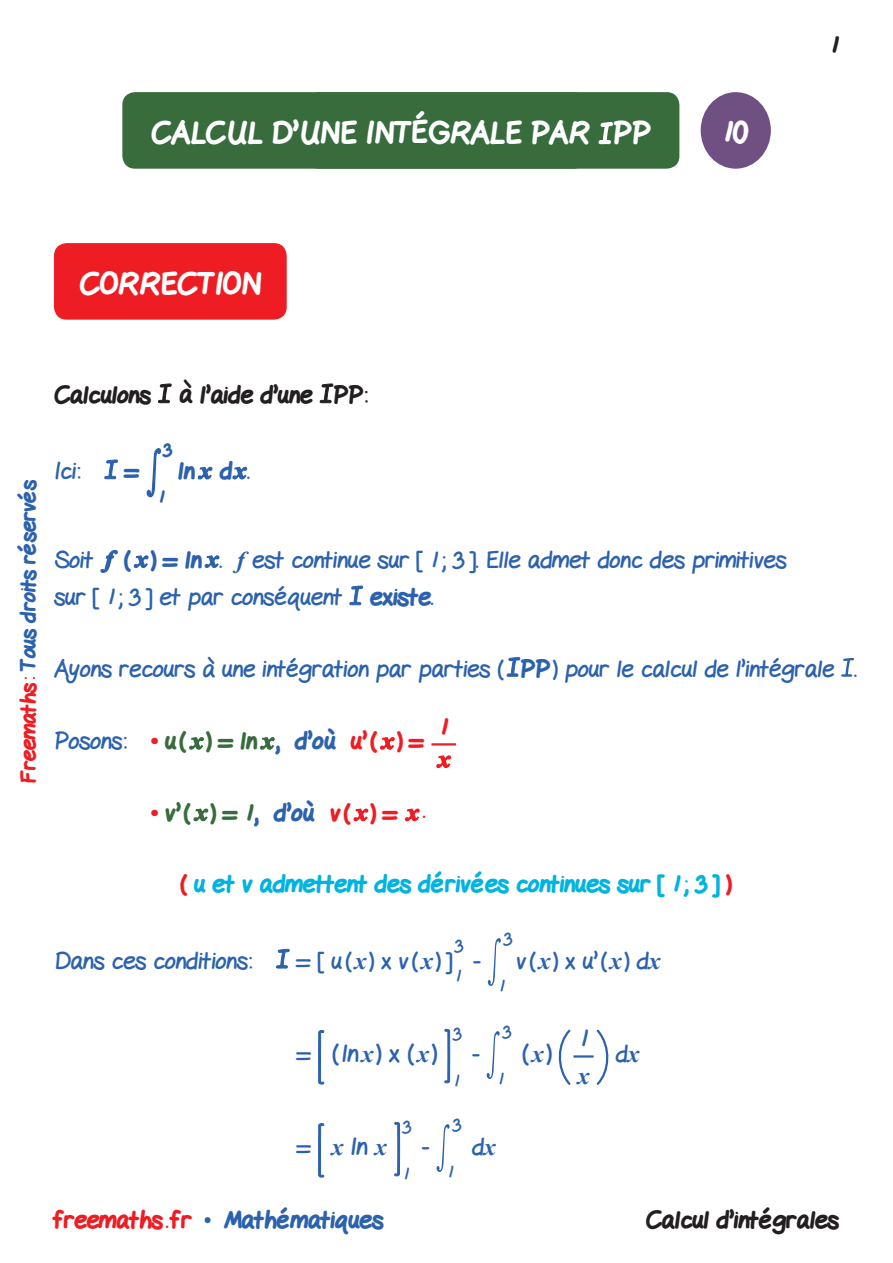
<style>
.page{position:relative;width:893px;height:1263px;background:#fff}
.page>*{position:absolute;margin:0;border:0;box-sizing:border-box;transform-origin:0 0}
.t1{font:800 30px "Gel Pen";color:#fff}
.Texte-Ennonce{font:25.5px "Gel Pen";color:#2c62ad}
.Texte{font:25.5px "Gel Pen";color:#2c62ad}
.Texte-corr{font:24px/37.5px "Gel Pen";color:#2c62ad}
.Texte-Ennonce-2{font:800 24px "Gel Pen";color:#231f20}
.Texte-corr-2{font:800 24px "Gel Pen";color:#00b3e0}
.Texte-corr-3{font:800 24px "Gel Pen";color:#2c62ad}
.Texte-corr-4{font:800 24px "Gel Pen";color:#386c3d}
.Texte-Ennonce-3{font:24px "Gel Pen";color:#2c62ad}
.Texte-Ennonce-4{font:italic 700 24px "Times New Roman";color:#2c62ad}
.Texte-2{font:800 24px "Gel Pen";color:#ee1d23}
.Texte-3{font:italic 700 24px "Times New Roman";color:#2c62ad}
.t2{font:800 21px "Gel Pen";letter-spacing:-.01em;color:#2c62ad}
.t3{font:18px "Gel Pen";color:#2c62ad}
.t4{font:800 18px "Gel Pen";color:#2c62ad}
.s1{color:#ee1d23}
.s2{font-weight:400}
.s3{font-weight:800}
.s4{font-family:"Times New Roman";font-weight:700;font-style:italic}
.s5{font-family:"Times New Roman";font-weight:700;color:#ee1d23}
.s6{font-weight:800;color:#386c3d}
.s7{font-weight:800;color:#ee1d23}
.s8{color:#2c62ad}
.s9{font-size:24px}
.s10{font-family:"Times New Roman";font-weight:700;font-style:italic;font-size:24px}
.s11{font-family:"Gel Pen";font-weight:400;font-style:normal}
.s12{font-family:"Gel Pen";font-weight:400;font-style:normal;font-size:25.5px}
.s13{font-family:"Times New Roman";font-weight:400}
</style>
<div class="page">
<div style="left:54px;top:243px;width:233px;height:77px;background:#ee1d23;border-radius:13px"></div>
<div style="left:701px;top:92px;width:70px;height:77px;background:#704f83;border-radius:50%"></div>
<div style="left:122px;top:92px;width:557px;height:77px;background:#386c3d;border-radius:13px"></div>
<svg style="left:598px;top:122px;width:15px;height:23px"></svg>
<svg style="left:158px;top:383px;width:14px;height:21px"></svg>
<svg style="left:319px;top:383px;width:15px;height:21px"></svg>
<svg style="left:104px;top:459px;width:14px;height:21px"></svg>
<svg style="left:146px;top:448px;width:15px;height:50px"></svg>
<svg style="left:197px;top:466px;width:16px;height:14px"></svg>
<svg style="left:232px;top:466px;width:16px;height:14px"></svg>
<svg style="left:100px;top:550px;width:18px;height:23px"></svg>
<svg style="left:133px;top:555px;width:16px;height:13px"></svg>
<svg style="left:204px;top:555px;width:16px;height:13px"></svg>
<svg style="left:349px;top:585px;width:15px;height:21px"></svg>
<svg style="left:506px;top:657px;width:15px;height:20px"></svg>
<svg style="left:841px;top:658px;width:13px;height:19px"></svg>
<svg style="left:189px;top:737px;width:15px;height:13px"></svg>
<svg style="left:260px;top:737px;width:15px;height:13px"></svg>
<svg style="left:380px;top:737px;width:15px;height:13px"></svg>
<hr style="left:431px;top:743px;width:25px;height:2px;background:#ee1d23">
<svg style="left:436px;top:755px;width:16px;height:14px"></svg>
<svg style="left:193px;top:808px;width:16px;height:14px"></svg>
<svg style="left:353px;top:808px;width:16px;height:14px"></svg>
<svg style="left:405px;top:808px;width:15px;height:14px"></svg>
<svg style="left:276px;top:948px;width:14px;height:21px"></svg>
<svg style="left:488px;top:938px;width:13px;height:48px"></svg>
<svg style="left:318px;top:1030px;width:7px;height:55px"></svg>
<svg style="left:444px;top:1028px;width:6px;height:56px"></svg>
<svg style="left:486px;top:1031px;width:14px;height:48px"></svg>
<svg style="left:558px;top:1029px;width:13px;height:56px"></svg>
<hr style="left:573px;top:1055px;width:21px;height:2px;background:#2c62ad">
<svg style="left:596px;top:1029px;width:13px;height:56px"></svg>
<svg style="left:318px;top:1123px;width:7px;height:55px"></svg>
<svg style="left:394px;top:1121px;width:6px;height:56px"></svg>
<svg style="left:436px;top:1124px;width:14px;height:48px"></svg>
<p class="t1" style="left:151px;top:109px;width:501px">CALCUL D’UNE INTÉGRALE PAR PP</p>
<p class="t1" style="left:722px;top:109px;width:28px">10</p>
<p class="t1" style="left:406px;top:109px;width:83px">TIT E</p>
<p class="Texte-Ennonce-2" style="left:830px;top:26px;width:10px">1</p>
<p class="t1" style="left:80px;top:260px;width:183px">CORRECTION</p>
<p class="t2" style="left:12px;top:783px;width:305px;rotate:-90deg"><span class="s1">Freemaths:</span> Tous droits réservés</p>
<p class="Texte-Ennonce-2" style="left:54px;top:376px;width:315px">Calculons à l’aide d’une PP:</p>
<p class="Texte-corr" style="left:54px;top:450px;width:28px">Ici:</p>
<p class="Texte-corr-3" style="left:125px;top:452px;width:16px">=</p>
<p class="t4" style="left:163px;top:435px;width:10px">3</p>
<p class="t4" style="left:158px;top:483px;width:8px">1</p>
<p class="Texte-corr-3" style="left:178px;top:452px;width:73px">ln d <span class="s2">.</span></p>
<p class="Texte-corr" style="left:54px;top:538px;width:734px;text-indent:70px"><span class="s3">( ) = ln .</span> <span class="s4">f</span> est continue sur [ 1; 3 ]. Elle admet donc des primitives sur [ 1; 3 ] et par conséquent <span class="s3">existe.</span></p>
<p class="Texte-corr" style="left:54px;top:538px;width:41px">Soit</p>
<p class="Texte-corr" style="left:54px;top:647px;width:804px">Ayons recours à une intégration par parties ( <span class="s3">PP</span>) pour le calcul de l’intégrale .</p>
<p class="Texte-corr" style="left:54px;top:720px;width:372px">Posons: <span class="s5">•</span> <span class="s6">u ( ) = ln</span> <span class="s3">, d’où</span> <span class="s7">u’( ) =</span></p>
<p class="Texte-2" style="left:439px;top:708px;width:10px">1</p>
<p class="Texte-corr-4" style="left:151px;top:794px;width:276px"><span class="s5">•</span> v’( ) = 1<span class="s8">, d’où</span> <span class="s1">v( ) = .</span></p>
<p class="Texte-corr-2" style="left:180px;top:865px;width:553px"><span class="s1">(</span> u et v admettent des dérivées continues sur [ 1; 3 ] <span class="s1">)</span></p>
<p class="t3" style="left:455px;top:931px;width:10px">3</p>
<p class="t3" style="left:455px;top:961px;width:8px">1</p>
<p class="Texte-corr" style="left:54px;top:939px;width:200px">Dans ces conditions:</p>
<p class="Texte-corr" style="left:297px;top:939px;width:157px">= [ u(<span class="s4">x</span>) x v(<span class="s4">x</span>) ]</p>
<p class="Texte-corr" style="left:474px;top:939px;width:8px">-</p>
<p class="t3" style="left:504px;top:924px;width:10px">3</p>
<p class="t3" style="left:499px;top:971px;width:8px">1</p>
<p class="Texte-corr" style="left:516px;top:939px;width:146px">v(<span class="s4">x</span>) x u’(<span class="s4">x</span>) d<span class="s4">x</span></p>
<p class="Texte-Ennonce" style="left:297px;top:1032px;width:141px"><span class="s9">=</span> (ln<span class="s10">x</span>) x (<span class="s10">x</span>)</p>
<p class="t3" style="left:453px;top:1019px;width:10px">3</p>
<p class="t3" style="left:453px;top:1066px;width:8px">1</p>
<p class="Texte-Ennonce-3" style="left:473px;top:1033px;width:8px">-</p>
<p class="t3" style="left:503px;top:1017px;width:10px">3</p>
<p class="t3" style="left:497px;top:1064px;width:8px">1</p>
<p class="Texte-Ennonce" style="left:522px;top:1032px;width:31px">(<span class="s10">x</span>)</p>
<p class="Texte" style="left:579px;top:1017px;width:10px">1</p>
<p class="Texte-3" style="left:578px;top:1059px;width:13px">x</p>
<p class="Texte-Ennonce-3" style="left:616px;top:1033px;width:25px">d<span class="s4">x</span></p>
<p class="Texte-Ennonce-4" style="left:297px;top:1130px;width:91px"><span class="s11">=</span> x <span class="s12">ln</span> x</p>
<p class="t3" style="left:403px;top:1112px;width:10px">3</p>
<p class="t3" style="left:403px;top:1159px;width:8px">1</p>
<p class="Texte-Ennonce-3" style="left:423px;top:1126px;width:8px">-</p>
<p class="t3" style="left:453px;top:1110px;width:10px">3</p>
<p class="t3" style="left:447px;top:1157px;width:8px">1</p>
<p class="Texte-Ennonce-3" style="left:472px;top:1126px;width:25px">d<span class="s4">x</span></p>
<p class="Texte-corr-3" style="left:54px;top:1201px;width:331px"><span class="s1">freemaths . fr</span> <span class="s13">•</span> Mathématiques</p>
<p class="Texte-Ennonce-2" style="left:646px;top:1201px;width:195px">Calcul d’intégrales</p>
</div>
